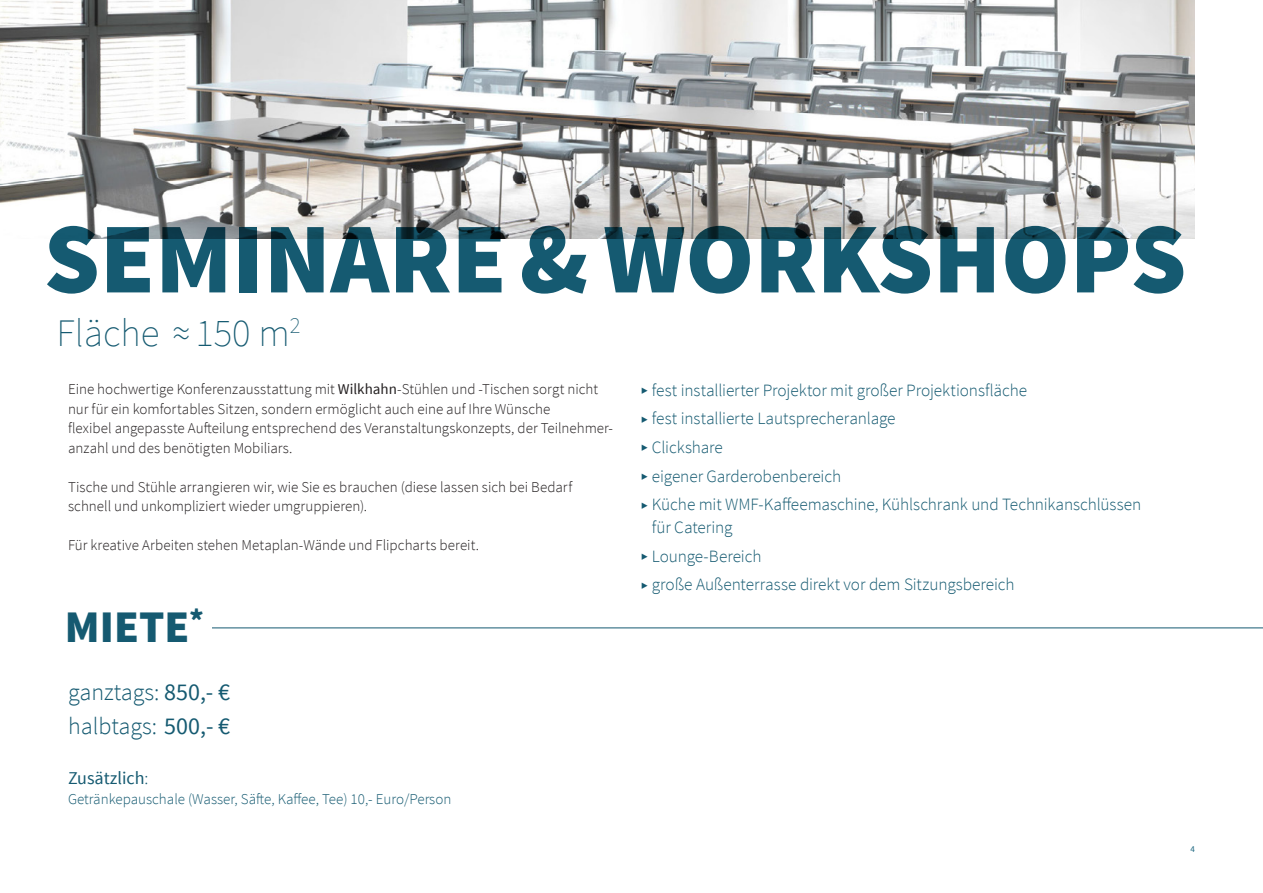
<style>
.page{position:relative;width:1263px;height:893px;background:#fff}
.page>*{position:absolute;margin:0;border:0;box-sizing:border-box;transform-origin:0 0}
.t1{font:900 100.5px "Source Sans Pro";color:#155a71}
.t2{font:900 45px "Source Sans Pro";color:#155a71}
.t3{font:200 39px "Source Sans Pro";color:#155a71}
.t4{font:300 24px "Source Sans Pro";color:#155a71}
.t5{font:18px "Source Sans Pro";color:#155a71}
.Copytext{font:300 17.25px/23.2px "Source Sans Pro";letter-spacing:-.005em;color:#155a71}
.Copytext-2{font:300 15px/19.5px "Source Sans Pro";color:#231f20}
.t6{font:300 15px "Source Sans Pro";color:#155a71}
.t7{font:9px "Source Sans Pro";color:#1d6781}
.s1{font-weight:400}
.s2{font-size:12px}
.s3{font-weight:300}
</style>
<div class="page">
<hr style="left:68px;top:628px;width:1195px;height:1px;background:#155a71">
<img style="left:0;top:0;width:1195px;height:238px">
<div style="left:60px;top:609px;width:152px;height:33px;background:#fff"></div>
<h1 class="t1" style="left:44px;top:194px;width:1144px">SEMINARE &amp; WORKSHOPS</h1>
<h3 class="t3" style="left:57px;top:310px;width:245px">Fläche ≈ 150 m<sup>2</sup></h3>
<p class="Copytext-2" style="left:68px;top:379px;width:546px">Eine hochwertige Konferenzausstattung mit <span class="s1">Wilkhahn</span>-Stühlen und -Tischen sorgt nicht nur für ein komfortables Sitzen, sondern ermöglicht auch eine auf Ihre Wünsche<br>flexibel angepasste Aufteilung entsprechend des Veranstaltungskonzepts, der Teilnehmer&shy;anzahl und des benötigten Mobiliars.</p>
<p class="Copytext-2" style="left:68px;top:477px;width:506px">Tische und Stühle arrangieren wir, wie Sie es brauchen (diese lassen sich bei Bedarf schnell und unkompliziert wieder umgruppieren).</p>
<p class="Copytext-2" style="left:68px;top:535px;width:412px">Für kreative Arbeiten stehen Metaplan-Wände und Flipcharts bereit.</p>
<p class="Copytext" style="left:641px;top:379px;width:387px"><span class="s2">▶</span> fest installierter Projektor mit großer Projektionsfläche</p>
<p class="Copytext" style="left:641px;top:407px;width:256px"><span class="s2">▶</span> fest installierte Lautsprecheranlage</p>
<p class="Copytext" style="left:641px;top:436px;width:83px"><span class="s2">▶</span> Clickshare</p>
<p class="Copytext" style="left:641px;top:464px;width:201px"><span class="s2">▶</span> eigener Garderobenbereich</p>
<p class="Copytext" style="left:652px;top:493px;width:491px;text-indent:-11px"><span class="s2">▶</span> Küche mit WMF-Kaffeemaschine, Kühlschrank und Technikanschlüssen für Catering</p>
<p class="Copytext" style="left:641px;top:545px;width:122px"><span class="s2">▶</span> Lounge-Bereich</p>
<p class="Copytext" style="left:641px;top:573px;width:375px"><span class="s2">▶</span> große Außenterrasse direkt vor dem Sitzungsbereich</p>
<p class="t2" style="left:65px;top:598px;width:140px">MIETE<sup>*</sup></p>
<p class="t4" style="left:68px;top:678px;width:164px">ganztags: <span class="s1">850,- €</span></p>
<p class="t4" style="left:68px;top:711px;width:164px">halbtags: <span class="s1">500,- €</span></p>
<p class="t5" style="left:68px;top:767px;width:82px">Zusätzlich<span class="s3">:</span></p>
<p class="t6" style="left:68px;top:789px;width:385px">Getränkepauschale (Wasser, Säfte, Kaffee, Tee) 10,- Euro/Person</p>
<p class="t7" style="left:1190px;top:844px;width:6px">4</p>
</div>
